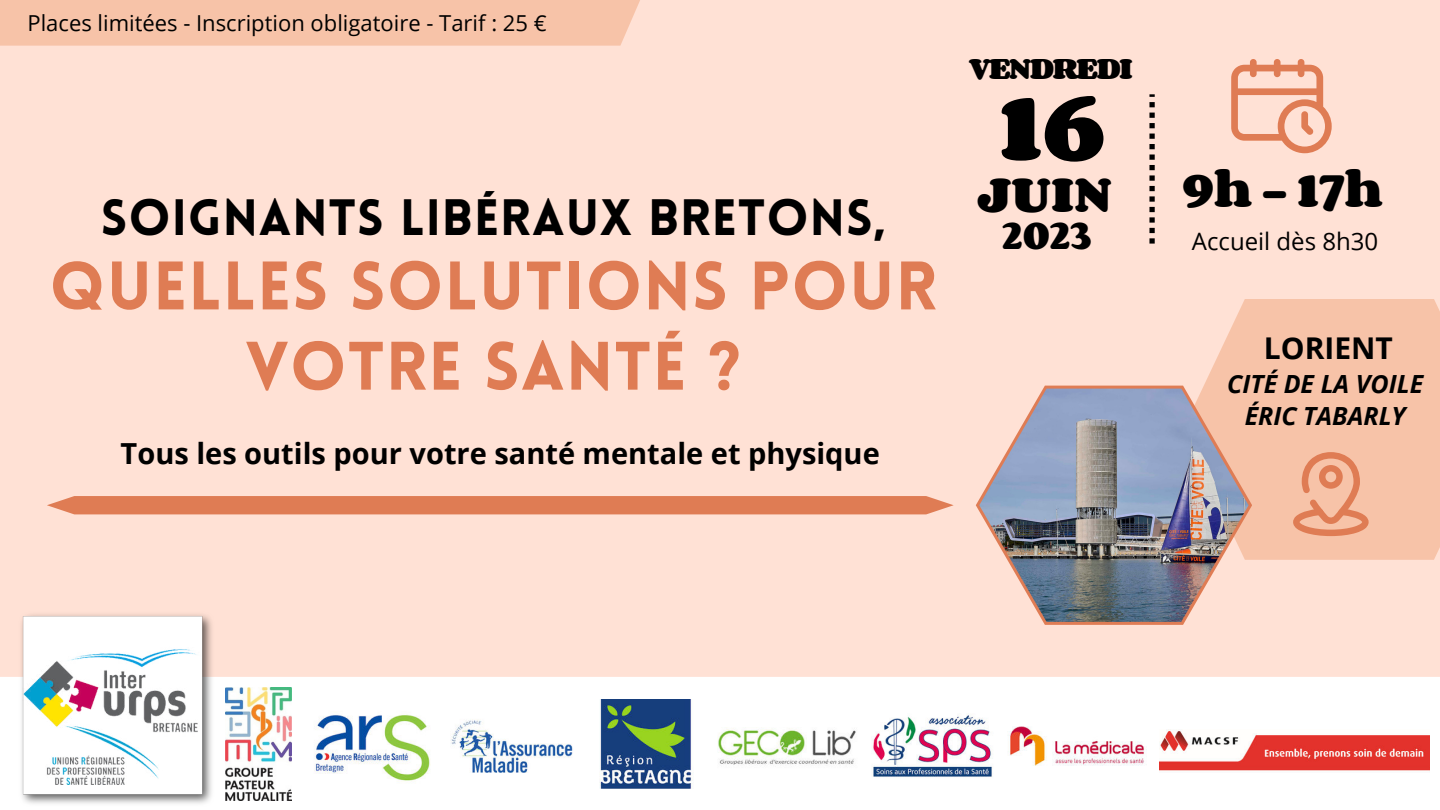
<style>
.page{position:relative;width:1440px;height:810px;background:#ffe1d5}
.page>*{position:absolute;margin:0;border:0;box-sizing:border-box;transform-origin:0 0}
.t1{font:700 80.7px "Corben";color:#000}
.t2{font:900 67px/80.2px "Lovelo";letter-spacing:.02em;color:#df7c54;text-align:center}
.t3{font:900 50px "Lovelo";letter-spacing:.02em;color:#000}
.t4{font:700 43px "Corben";color:#000}
.t5{font:700 40.6px "Corben";color:#000}
.t6{font:700 33.3px "Corben";color:#000}
.t7{font:700 30px "Open Sans";color:#000}
.t8{font:700 29px "Open Sans";color:#000}
.t9{font:700 25.6px "Corben";letter-spacing:-.07em;color:#000}
.t10{font:italic 700 25px/32.2px "Open Sans";color:#000;text-align:center}
.t11{font:24px "Open Sans";color:#000}
.t12{font:22px "Open Sans";color:#000}
</style>
<div class="page">
<div style="left:1204px;top:299px;width:236px;height:261px;background:#f7c3a8"></div>
<img style="left:976px;top:386px;width:276px;height:239px">
<div style="left:47px;top:496px;width:907px;height:18px;background:#df7c54"></div>
<svg style="left:1149px;top:94px;width:6px;height:150px"></svg>
<svg style="left:1231px;top:59px;width:101px;height:94px"></svg>
<svg style="left:1293px;top:452px;width:76px;height:84px"></svg>
<div style="left:0;top:677px;width:1440px;height:133px;background:#fff"></div>
<img style="left:314px;top:714px;width:117px;height:67px">
<img style="left:451px;top:719px;width:122px;height:54px">
<img style="left:600px;top:699px;width:93px;height:89px">
<img style="left:718px;top:728px;width:138px;height:37px">
<img style="left:1008px;top:726px;width:139px;height:40px">
<img style="left:872px;top:715px;width:121px;height:62px">
<img style="left:21px;top:614px;width:191px;height:190px">
<img style="left:23px;top:625px;width:179px;height:160px">
<div style="left:0;top:0;width:655px;height:46px;background:#f7c3a8"></div>
<img style="left:226px;top:688px;width:66px;height:112px">
<img style="left:1159px;top:729px;width:270px;height:42px">
<p class="t12" style="left:28px;top:8px;width:521px">Places limitées - Inscription obligatoire - Tarif : 25 €</p>
<h3 class="t3" style="left:101px;top:186px;width:786px">SOIGNANTS LIBÉRAUX BRETONS,</h3>
<h2 class="t2" style="left:49px;top:247px;width:889px">QUELLES SOLUTIONS POUR<br>VOTRE SANTÉ ?</h2>
<h3 class="t8" style="left:121px;top:433px;width:761px">Tous les outils pour votre santé mentale et physique</h3>
<p class="t9" style="left:969px;top:55px;width:165px">VENDREDI</p>
<h1 class="t1" style="left:999px;top:86px;width:107px">16</h1>
<h3 class="t4" style="left:977px;top:172px;width:136px">JUIN</h3>
<h3 class="t6" style="left:1002px;top:218px;width:91px">2023</h3>
<h3 class="t5" style="left:1183px;top:169px;width:201px">9h - 17h</h3>
<p class="t11" style="left:1192px;top:225px;width:188px">Accueil dès 8h30</p>
<h3 class="t7" style="left:1264px;top:327px;width:131px">LORIENT</h3>
<p class="t10" style="left:1227px;top:367px;width:198px">CITÉ DE LA VOILE<br>ÉRIC TABARLY</p>
</div>
